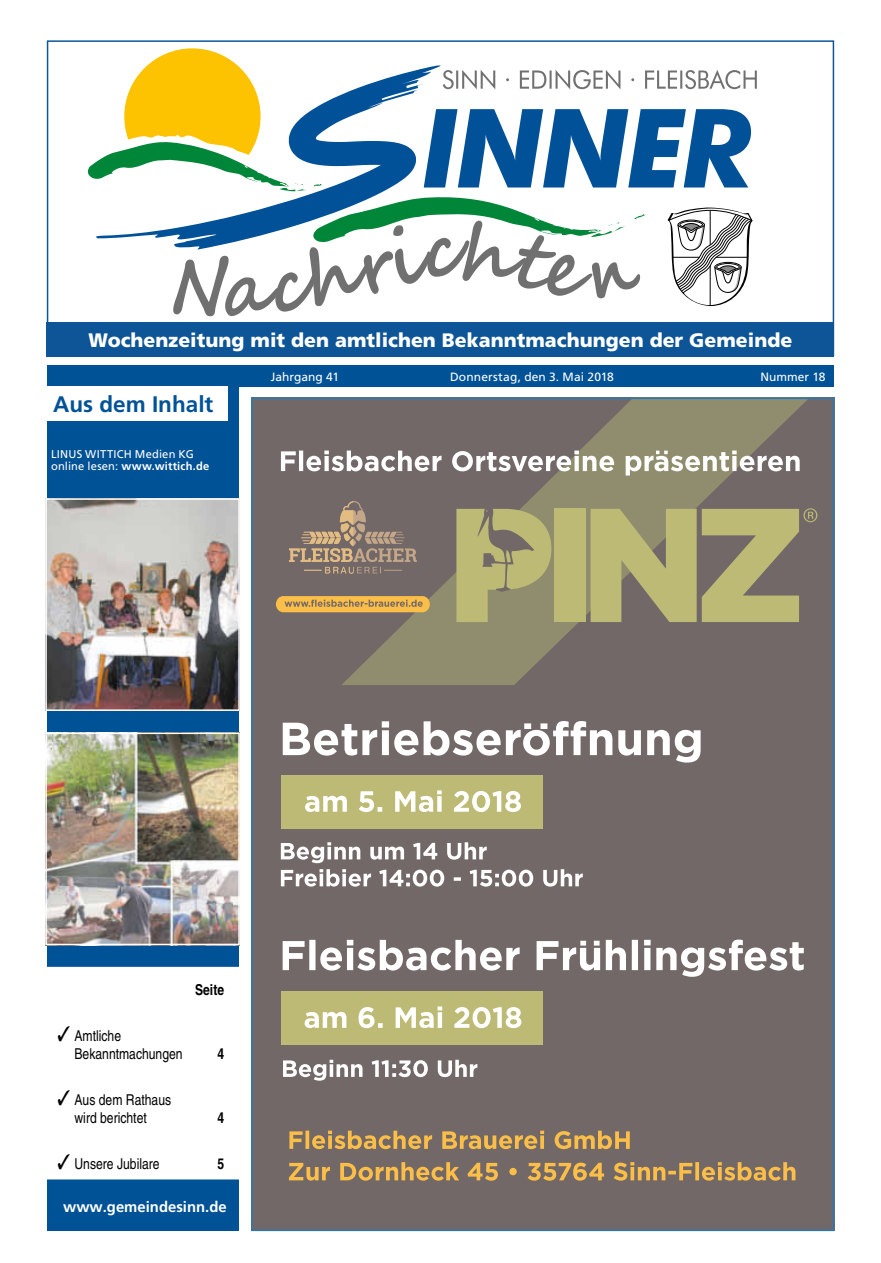
<style>
.page{position:relative;width:881px;height:1263px;background:#fff}
.page>*{position:absolute;margin:0;border:0;box-sizing:border-box;transform-origin:0 0}
.t1{font:700 22.5px "Frutiger LT";color:#005296}
.t2{font:900 19.5px "Frutiger LT";color:#fff}
.t3{font:15px/18.1px "Helvetica LT";color:#000;scale:.81 1}
.t4{font:700 15px "Frutiger LT";color:#fff}
.t5{font:700 15px "Helvetica LT";color:#000;scale:.81 1}
.t6{font:12px "Frutiger LT";color:#fff}
.t7{font:11.25px/12.1px "Frutiger LT";letter-spacing:.02em;color:#fff}
.s1{font-weight:700}
</style>
<div class="page">
<div style="left:47px;top:366px;width:191px;height:865px;background:#005296"></div>
<div style="left:47px;top:387px;width:180px;height:34px;background:#fff"></div>
<div style="left:47px;top:322px;width:786px;height:34px;background:#0e5597"></div>
<svg style="left:87px;top:48px;width:669px;height:268px"></svg>
<div style="left:47px;top:40px;width:786px;height:316px;border:2px solid #0e5597"></div>
<div style="left:236px;top:366px;width:597px;height:21px;background:#005296"></div>
<img style="left:48px;top:501px;width:189px;height:207px">
<div style="left:45px;top:498px;width:195px;height:213px;border:2px solid #fff"></div>
<img style="left:48px;top:735px;width:189px;height:207px">
<div style="left:45px;top:732px;width:195px;height:213px;border:2px solid #fff"></div>
<div style="left:46px;top:967px;width:193px;height:212px;background:#fff"></div>
<div style="left:251px;top:398px;width:582px;height:833px;background:#726867"></div>
<svg style="left:580px;top:401px;width:226px;height:49px;fill:#908d6e"></svg>
<div style="left:276px;top:596px;width:153px;height:16px;background:#fbbe48;border-radius:8px"></div>
<svg style="left:289px;top:1130px;width:506px;height:51px"></svg>
<svg style="left:281px;top:450px;width:522px;height:631px"></svg>
<svg style="left:655px;top:451px;width:12px;height:3px"></svg>
<h2 class="t2" style="left:89px;top:328px;width:705px">Wochenzeitung mit den amtlichen Bekanntmachungen der Gemeinde</h2>
<p class="t6" style="left:270px;top:370px;width:70px">Jahrgang 41</p>
<p class="t6" style="left:450px;top:370px;width:165px">Donnerstag, den 3. Mai 2018</p>
<p class="t6" style="left:760px;top:370px;width:67px">Nummer 18</p>
<h1 class="t1" style="left:53px;top:391px;width:162px">Aus dem Inhalt</h1>
<p class="t7" style="left:51px;top:448px;width:160px">LINUS WITTICH Medien KG online lesen: <span class="s1">www.wittich.de</span></p>
<p class="t3" style="left:74px;top:1026px;width:135px;text-indent:-17px">✓ Amtliche<br>Bekanntmachungen</p>
<p class="t3" style="left:57px;top:1090px;width:142px;text-align:center">✓ Aus dem Rathaus wird berichtet</p>
<p class="t5" style="left:195px;top:981px;width:37px">Seite</p>
<p class="t5" style="left:217px;top:1045px;width:10px">4</p>
<p class="t5" style="left:217px;top:1109px;width:10px">4</p>
<p class="t3" style="left:57px;top:1154px;width:128px">✓ Unsere Jubilare</p>
<p class="t5" style="left:217px;top:1155px;width:10px">5</p>
<p class="t4" style="left:63px;top:1198px;width:165px">www.gemeindesinn.de</p>
</div>
